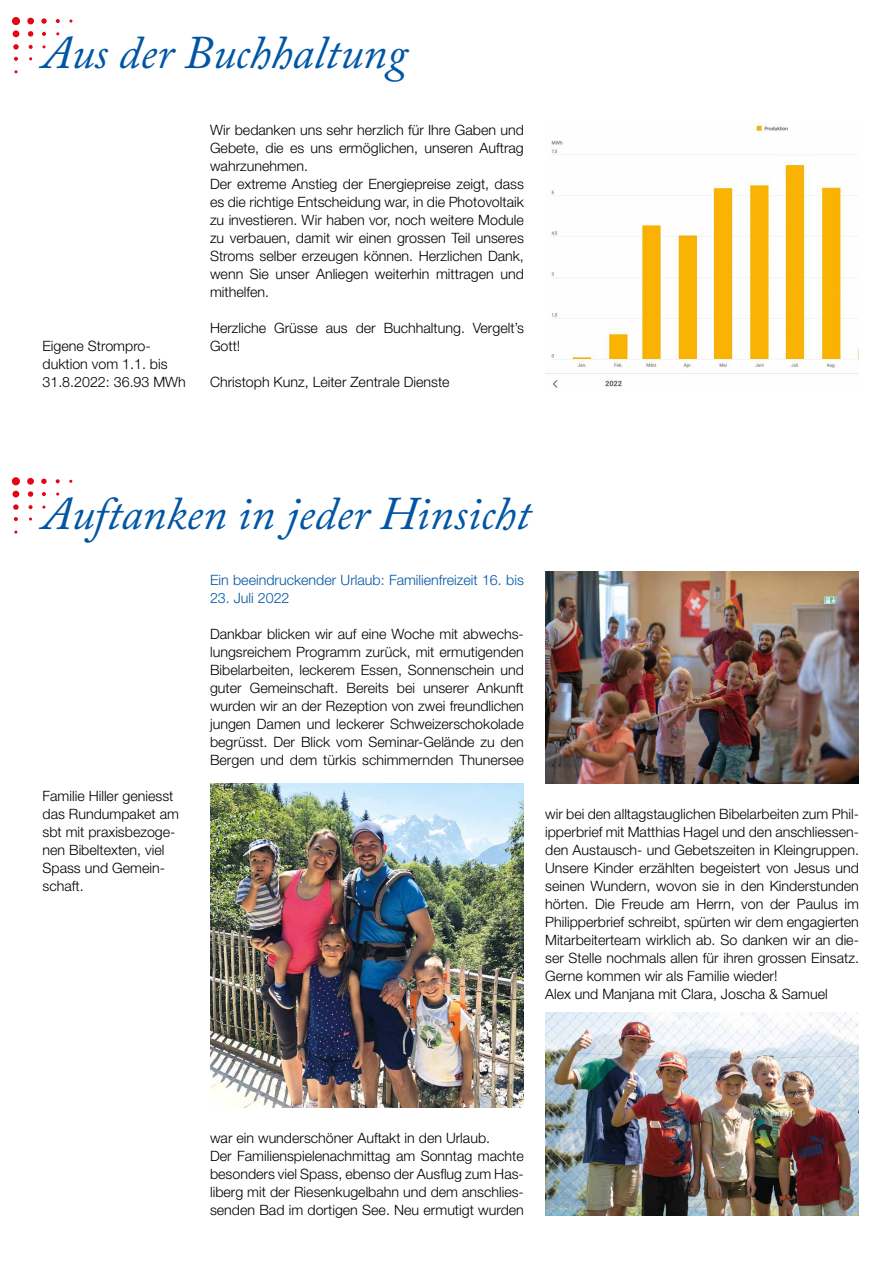
<style>
.page{position:relative;width:893px;height:1263px;background:#fff}
.page>*{position:absolute;margin:0;border:0;box-sizing:border-box;transform-origin:0 0}
.t1{font:italic 46.5px "Adobe Caslon Pro";color:#0056a4}
.t2{font:300 14.25px/18px "Helvetica Neue LT Std";color:#000}
.t3{font:300 14.25px "Helvetica Neue LT Std";color:#0056a4}
</style>
<div class="page">
<div style="left:13px;top:30px;width:6px;height:7px;background:#e30613;border-radius:50%"></div>
<svg style="left:13px;top:44px;width:6px;height:6px"></svg>
<svg style="left:28px;top:31px;width:5px;height:6px"></svg>
<svg style="left:14px;top:57px;width:4px;height:4px"></svg>
<svg style="left:29px;top:45px;width:4px;height:4px"></svg>
<svg style="left:42px;top:32px;width:4px;height:4px"></svg>
<div style="left:12px;top:17px;width:8px;height:8px;background:#e30613;border-radius:50%"></div>
<div style="left:27px;top:18px;width:7px;height:6px;background:#e30613;border-radius:50%"></div>
<svg style="left:41px;top:18px;width:6px;height:6px"></svg>
<svg style="left:56px;top:19px;width:4px;height:4px"></svg>
<svg style="left:13px;top:491px;width:6px;height:6px"></svg>
<svg style="left:13px;top:504px;width:6px;height:6px"></svg>
<svg style="left:28px;top:491px;width:5px;height:6px"></svg>
<svg style="left:29px;top:517px;width:3px;height:4px"></svg>
<svg style="left:14px;top:517px;width:4px;height:4px"></svg>
<svg style="left:29px;top:505px;width:4px;height:4px"></svg>
<svg style="left:42px;top:492px;width:4px;height:4px"></svg>
<div style="left:12px;top:477px;width:8px;height:8px;background:#e30613;border-radius:50%"></div>
<div style="left:27px;top:478px;width:7px;height:7px;background:#e30613;border-radius:50%"></div>
<svg style="left:41px;top:479px;width:6px;height:5px"></svg>
<svg style="left:56px;top:479px;width:4px;height:4px"></svg>
<img style="left:545px;top:123px;width:314px;height:265px">
<img style="left:210px;top:783px;width:314px;height:324px">
<img style="left:545px;top:571px;width:314px;height:212px">
<img style="left:545px;top:1013px;width:314px;height:202px">
<h1 class="t1" style="left:43px;top:25px;width:366px">Aus der Buchhaltung</h1>
<p class="t2" style="left:43px;top:337px;width:145px">Eigene Strompro&shy;duktion vom 1.1. bis<br>31.8.2022: 36.93 MWh</p>
<p class="t2" style="left:210px;top:121px;width:315px">Wir bedanken uns sehr herzlich für Ihre Gaben und Gebete, die es uns ermöglichen, unseren Auftrag wahrzunehmen.<br>Der extreme Anstieg der Energiepreise zeigt, dass es die richtige Entscheidung war, in die Photovoltaik zu investieren. Wir haben vor, noch weitere Module zu verbauen, damit wir einen grossen Teil unseres Stroms selber erzeugen können. Herzlichen Dank, wenn Sie unser Anliegen weiterhin mittragen und mithelfen.</p>
<p class="t2" style="left:210px;top:319px;width:315px">Herzliche Grüsse aus der Buchhaltung. Vergelt’s<br>Gott!</p>
<p class="t2" style="left:210px;top:373px;width:241px">Christoph Kunz, Leiter Zentrale Dienste</p>
<h1 class="t1" style="left:42px;top:486px;width:490px">Auftanken in jeder Hinsicht</h1>
<p class="t2" style="left:43px;top:787px;width:138px">Familie Hiller geniesst das Rundumpaket am sbt mit praxisbezoge&shy;nen Bibeltexten, viel<br>Spass und Gemein&shy;schaft.</p>
<p class="t3" style="left:210px;top:571px;width:315px">Ein beeindruckender Urlaub: Familienfreizeit 16. bis</p>
<p class="t3" style="left:210px;top:589px;width:81px">23. Juli 2022</p>
<p class="t2" style="left:210px;top:625px;width:315px;text-align:justify">Dankbar blicken wir auf eine Woche mit abwechs&shy;lungsreichem Programm zurück, mit ermutigenden Bibelarbeiten, leckerem Essen, Sonnenschein und guter Gemeinschaft. Bereits bei unserer Ankunft wurden wir an der Rezeption von zwei freundlichen jungen Damen und leckerer Schweizerschokolade begrüsst. Der Blick vom Seminar-Gelände zu den Bergen und dem türkis schimmernden Thunersee</p>
<p class="t2" style="left:545px;top:805px;width:315px">wir bei den alltagstauglichen Bibelarbeiten zum Phil&shy;ipperbrief mit Matthias Hagel und den anschliessen&shy;den Austausch- und Gebetszeiten in Kleingruppen.<br>Unsere Kinder erzählten begeistert von Jesus und seinen Wundern, wovon sie in den Kinderstunden hörten. Die Freude am Herrn, von der Paulus im Philipperbrief schreibt, spürten wir dem engagierten Mitarbeiterteam wirklich ab. So danken wir an die&shy;ser Stelle nochmals allen für ihren grossen Einsatz.<br>Gerne kommen wir als Familie wieder!<br>Alex und Manjana mit Clara, Joscha &amp; Samuel</p>
<p class="t2" style="left:210px;top:1129px;width:315px">war ein wunderschöner Auftakt in den Urlaub.<br>Der Familienspielenachmittag am Sonntag machte besonders viel Spass, ebenso der Ausflug zum Has&shy;liberg mit der Riesenkugelbahn und dem anschlies&shy;senden Bad im dortigen See. Neu ermutigt wurden</p>
</div>
